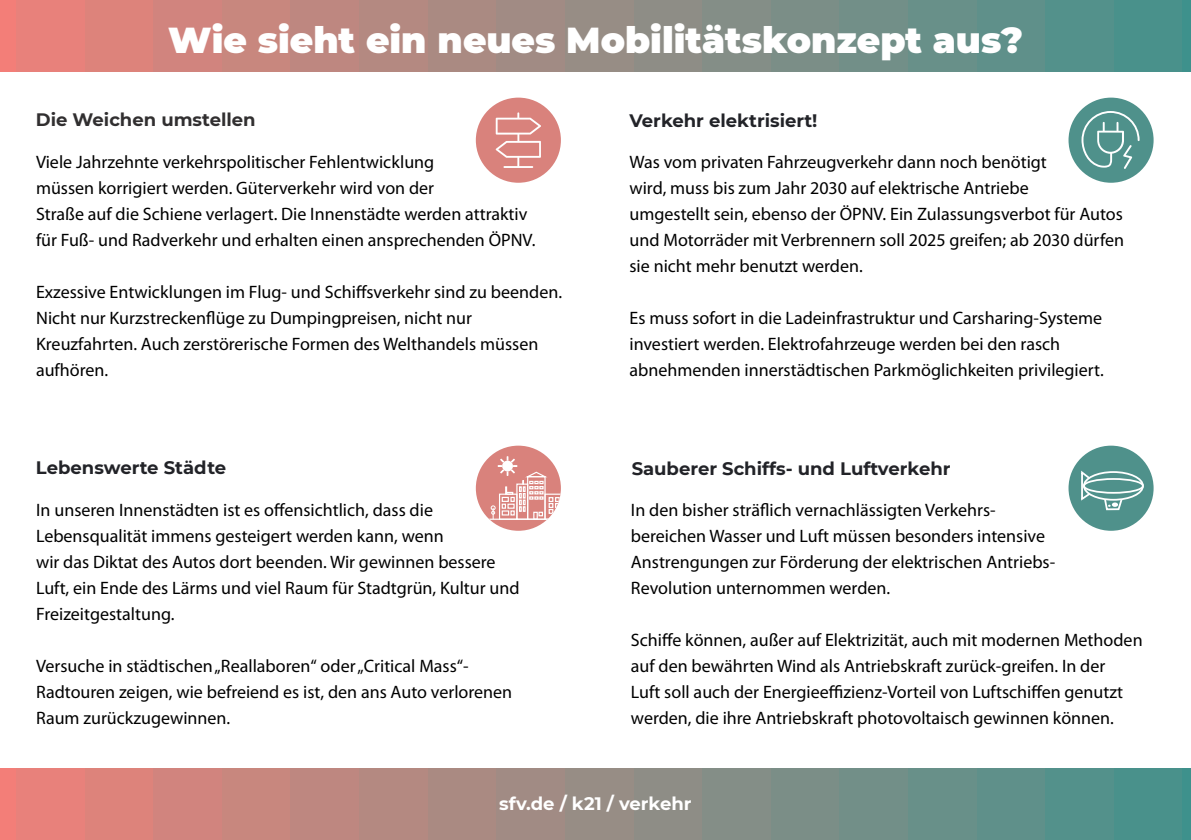
<style>
.page{position:relative;width:1191px;height:840px;background:#fff}
.page>*{position:absolute;margin:0;border:0;box-sizing:border-box;transform-origin:0 0}
.t1{font:900 36px "Montserrat";color:#fff}
.t2{font:18px/26px "Myriad Pro";color:#000}
.t3{font:700 18px "Montserrat";color:#222328}
.t4{font:700 18px "Montserrat";color:#312f30}
.t5{font:700 18px "Montserrat";color:#fff}
</style>
<div class="page">
<div style="left:0;top:0;width:1191px;height:72px;background:linear-gradient(to right,#ed827b,#44938d)"></div>
<div style="left:0;top:767px;width:1191px;height:72px;background:linear-gradient(to right,#ed827b,#44938d)"></div>
<div style="left:476px;top:98px;width:85px;height:85px;background:#d9827c;border-radius:50%"></div>
<svg style="left:496px;top:112px;width:45px;height:56px"></svg>
<div style="left:1068px;top:98px;width:85px;height:85px;background:#4f918b;border-radius:50%"></div>
<svg style="left:1081px;top:111px;width:58px;height:58px"></svg>
<div style="left:476px;top:445px;width:85px;height:85px;background:#d9827c;border-radius:50%"></div>
<hr style="left:489px;top:518px;width:72px;height:1px;background:#fff">
<svg style="left:491px;top:456px;width:70px;height:63px"></svg>
<div style="left:1068px;top:445px;width:85px;height:85px;background:#4f918b;border-radius:50%"></div>
<div style="left:1083px;top:478px;width:60px;height:15px;border:2px solid #fff;border-radius:50%"></div>
<div style="left:1083px;top:471px;width:60px;height:29px;border:2px solid #fff;border-radius:50%"></div>
<svg style="left:1081px;top:470px;width:11px;height:31px"></svg>
<svg style="left:1102px;top:496px;width:21px;height:14px"></svg>
<p class="t1" style="left:168px;top:13px;width:856px">Wie sieht ein neues Mobilitätskonzept aus?</p>
<p class="t4" style="left:36px;top:107px;width:221px">Die Weichen umstellen</p>
<p class="t3" style="left:629px;top:107px;width:189px">Verkehr elektrisiert!</p>
<p class="t2" style="left:36px;top:149px;width:493px">Viele Jahrzehnte verkehrspolitischer Fehlentwicklung<br>müssen korrigiert werden. Güterverkehr wird von der<br>Straße auf die Schiene verlagert. Die Innenstädte werden attraktiv</p>
<p class="t2" style="left:36px;top:227px;width:501px">für Fuß- und Radverkehr und erhalten einen ansprechenden ÖPNV.</p>
<p class="t2" style="left:36px;top:279px;width:527px">Exzessive Entwicklungen im Flug- und Schiffsverkehr sind zu beenden.</p>
<p class="t2" style="left:36px;top:305px;width:504px">Nicht nur Kurzstreckenflüge zu Dumpingpreisen, nicht nur<br>Kreuzfahrten. Auch zerstörerische Formen des Welthandels müssen aufhören.</p>
<p class="t3" style="left:36px;top:454px;width:192px">Lebenswerte Städte</p>
<p class="t2" style="left:36px;top:496px;width:485px">In unseren Innenstädten ist es offensichtlich, dass die Lebensqualität immens gesteigert werden kann, wenn<br>wir das Diktat des Autos dort beenden. Wir gewinnen bessere Luft, ein Ende des Lärms und viel Raum für Stadtgrün, Kultur und Freizeitgestaltung.</p>
<p class="t2" style="left:36px;top:652px;width:434px">Versuche in städtischen „Reallaboren“ oder „Critical Mass“-</p>
<p class="t2" style="left:36px;top:678px;width:477px">Radtouren zeigen, wie befreiend es ist, den ans Auto verlorenen</p>
<p class="t2" style="left:36px;top:704px;width:196px">Raum zurückzugewinnen.</p>
<p class="t2" style="left:629px;top:149px;width:496px">Was vom privaten Fahrzeugverkehr dann noch benötigt<br>wird, muss bis zum Jahr 2030 auf elektrische Antriebe<br>umgestellt sein, ebenso der ÖPNV. Ein Zulassungsverbot für Autos und Motorräder mit Verbrennern soll 2025 greifen; ab 2030 dürfen sie nicht mehr benutzt werden.</p>
<p class="t2" style="left:629px;top:305px;width:476px">Es muss sofort in die Ladeinfrastruktur und Carsharing-Systeme investiert werden. Elektrofahrzeuge werden bei den rasch abnehmenden innerstädtischen Parkmöglichkeiten privilegiert.</p>
<p class="t3" style="left:631px;top:455px;width:320px">Sauberer Schiffs- und Luftverkehr</p>
<p class="t2" style="left:631px;top:496px;width:426px">In den bisher sträflich vernachlässigten Verkehrs&shy;bereichen Wasser und Luft müssen besonders intensive<br>Anstrengungen zur Förderung der elektrischen Antriebs-</p>
<p class="t2" style="left:631px;top:574px;width:261px">Revolution unternommen werden.</p>
<p class="t2" style="left:631px;top:626px;width:513px">Schiffe können, außer auf Elektrizität, auch mit modernen Methoden auf den bewährten Wind als Antriebskraft zurück-greifen. In der<br>Luft soll auch der Energieeffizienz-Vorteil von Luftschiffen genutzt werden, die ihre Antriebskraft photovoltaisch gewinnen können.</p>
<p class="t5" style="left:499px;top:789px;width:194px">sfv.de / k21 / verkehr</p>
</div>
